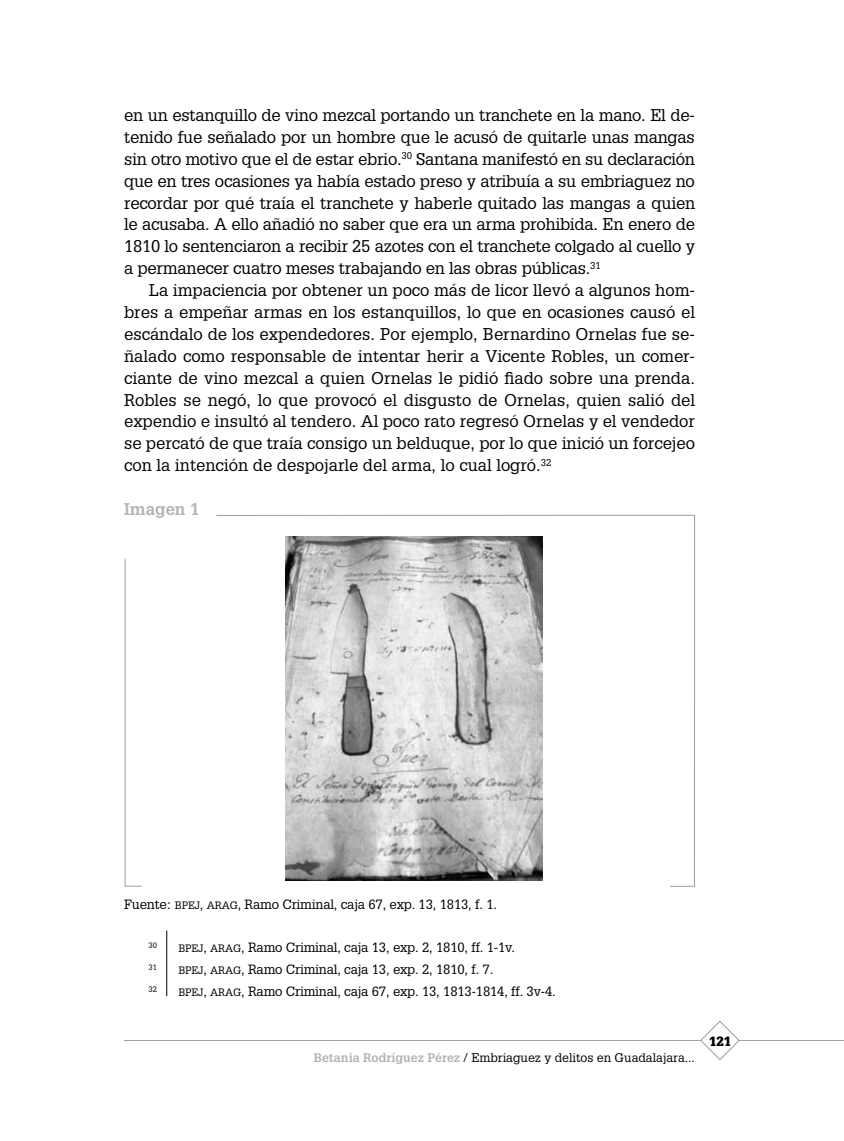
<style>
.page{position:relative;width:844px;height:1141px;background:#fff}
.page>*{position:absolute;margin:0;border:0;box-sizing:border-box;transform-origin:0 0}
.t1{font:16.62px/21.9px "Glypha";color:#000;text-align:justify}
.t2{font:700 16.62px "Glypha";color:#b1b3b4}
.t3{font:13.12px "Glypha";letter-spacing:-.015em;color:#000}
.t4{font:900 13.12px "Glypha";color:#000}
.t5{font:12.25px "Glypha";color:#000}
.t6{font:7.7px "Glypha";color:#000}
.s1{font-family:"Glypha SC800";font-size:10.5px}
.s2{font-family:"Glypha SC800"}
.s3{font-weight:700;color:#b1b3b4}
</style>
<div class="page">
<hr style="left:124px;top:1040px;width:719px;height:1px;background:#9c9e9f">
<svg style="left:700px;top:1021px;width:39px;height:39px"></svg>
<hr style="left:166px;top:930px;width:1px;height:66px;background:#000">
<svg style="left:216px;top:514px;width:479px;height:373px"></svg>
<svg style="left:124px;top:558px;width:18px;height:329px"></svg>
<p class="t1" style="left:124px;top:104px;width:572px">en un estanquillo de vino mezcal portando un tranchete en la mano. El de&shy;tenido fue señalado por un hombre que le acusó de quitarle unas mangas sin otro motivo que el de estar ebrio.<sup>30</sup> Santana manifestó en su declaración que en tres ocasiones ya había estado preso y atribuía a su embriaguez no recordar por qué traía el tranchete y haberle quitado las mangas a quien le acusaba. A ello añadió no saber que era un arma prohibida. En enero de 1810 lo sentenciaron a recibir 25 azotes con el tranchete colgado al cuello y a permanecer cuatro meses trabajando en las obras públicas.<sup>31</sup></p>
<p class="t1" style="left:124px;top:279px;width:572px;text-indent:25px">La impaciencia por obtener un poco más de licor llevó a algunos hom&shy;bres a empeñar armas en los estanquillos, lo que en ocasiones causó el escándalo de los expendedores. Por ejemplo, Bernardino Ornelas fue se&shy;ñalado como responsable de intentar herir a Vicente Robles, un comer&shy;ciante de vino mezcal a quien Ornelas le pidió fiado sobre una prenda.<br>Robles se negó, lo que provocó el disgusto de Ornelas, quien salió del expendio e insultó al tendero. Al poco rato regresó Ornelas y el vendedor se percató de que traía consigo un belduque, por lo que inició un forcejeo con la intención de despojarle del arma, lo cual logró.<sup>32</sup></p>
<p class="t2" style="left:124px;top:498px;width:77px">Imagen 1</p>
<p class="t3" style="left:124px;top:896px;width:374px">Fuente: <span class="s1">BPEJ</span><span class="s2">,</span> <span class="s1">ARAG</span>, Ramo Criminal, caja 67, exp. 13, 1813, f. 1.</p>
<p class="t6" style="left:149px;top:940px;width:10px">30</p>
<p class="t3" style="left:178px;top:940px;width:338px"><span class="s1">BPEJ</span><span class="s2">,</span> <span class="s1">ARAG</span>, Ramo Criminal, caja 13, exp. 2, 1810, ff. 1-1v.</p>
<p class="t6" style="left:149px;top:962px;width:10px">31</p>
<p class="t3" style="left:178px;top:961px;width:316px"><span class="s1">BPEJ</span><span class="s2">,</span> <span class="s1">ARAG</span>, Ramo Criminal, caja 13, exp. 2, 1810, f. 7.</p>
<p class="t6" style="left:149px;top:984px;width:10px">32</p>
<p class="t3" style="left:178px;top:983px;width:379px"><span class="s1">BPEJ</span><span class="s2">,</span> <span class="s1">ARAG</span>, Ramo Criminal, caja 67, exp. 13, 1813-1814, ff. 3v-4.</p>
<p class="t5" style="left:314px;top:1050px;width:382px"><span class="s3">Betania Rodríguez Pérez</span> / Embriaguez y delitos en Guadalajara...</p>
<p class="t4" style="left:709px;top:1033px;width:23px">121</p>
</div>
